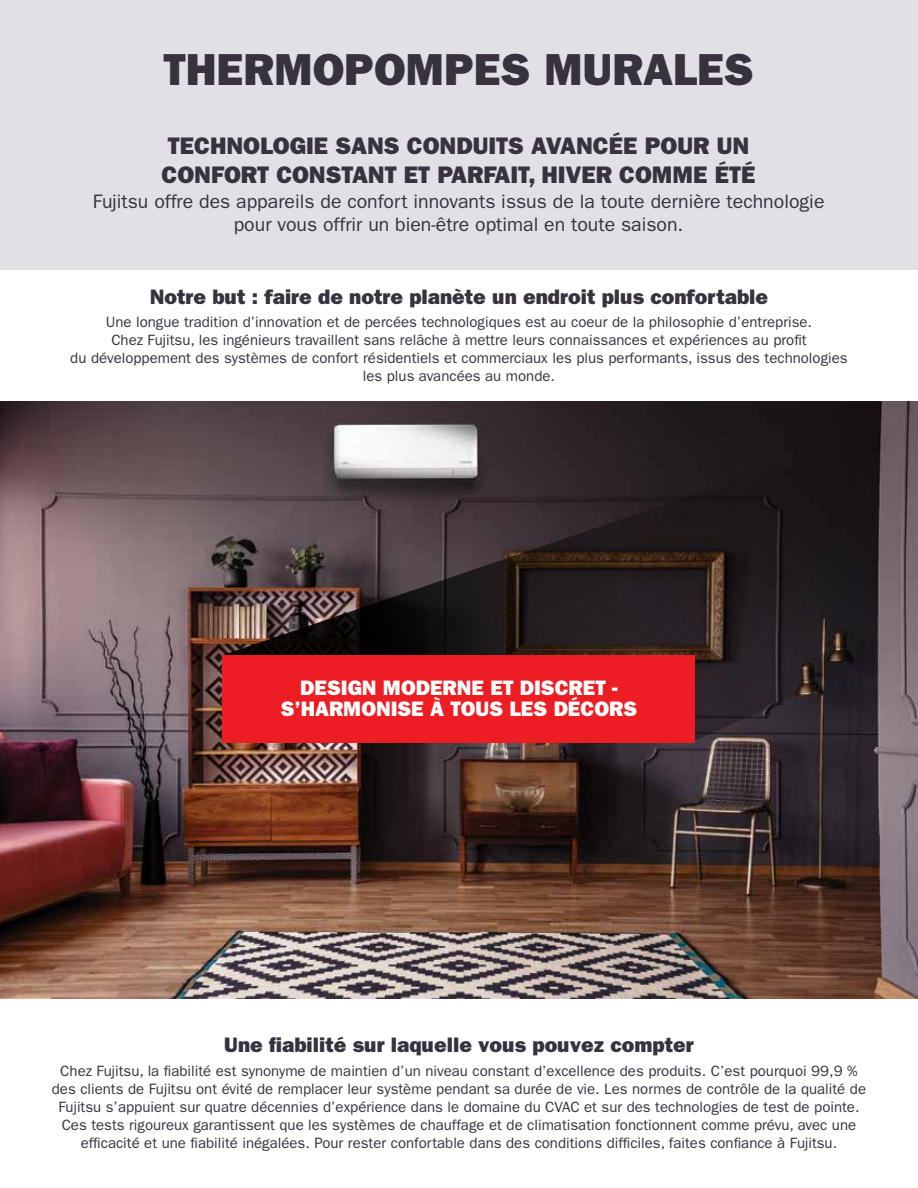
<style>
.page{position:relative;width:918px;height:1188px;background:#fff}
.page>*{position:absolute;margin:0;border:0;box-sizing:border-box;transform-origin:0 0}
.t1{font:45px "ITC Franklin Gothic Std Hvy";color:#38313e}
.t2{font:24px/28.8px "ITC Franklin Gothic Std Hvy";color:#38313e}
.t3{font:21px "ITC Franklin Gothic Std Hvy";color:#38313e}
.t4{font:21px/21px "ITC Franklin Gothic Std Hvy";color:#fff;text-align:center}
.t5{font:19.5px/22.5px "ITC Franklin Gothic Std";color:#38313e;text-align:center}
.t6{font:15px/18px "ITC Franklin Gothic Std";color:#38313e;text-align:center}
</style>
<div class="page">
<img style="left:0;top:401px;width:918px;height:597px">
<div style="left:0;top:0;width:918px;height:270px;background:#e1e0e5"></div>
<svg style="left:223px;top:418px;width:695px;height:324px;background:#3d3335"></svg>
<div style="left:223px;top:655px;width:472px;height:87px;background:#ed1d24"></div>
<hr style="left:917px;top:660px;width:1px;height:169px;background:#e1e0e5">
<h1 class="t1" style="left:163px;top:43px;width:592px">THERMOPOMPES MURALES</h1>
<h2 class="t2" style="left:162px;top:131px;width:595px">TECHNOLOGIE SANS CONDUITS AVANCÉE POUR UN<br>CONFORT CONSTANT ET PARFAIT, HIVER COMME ÉTÉ</h2>
<h3 class="t5" style="left:93px;top:191px;width:733px">Fujitsu offre des appareils de confort innovants issus de la toute dernière technologie pour vous offrir un bien-être optimal en toute saison.</h3>
<h3 class="t3" style="left:150px;top:284px;width:620px">Notre but : faire de notre planète un endroit plus confortable</h3>
<p class="t6" style="left:70px;top:313px;width:779px">Une longue tradition d’innovation et de percées technologiques est au coeur de la philosophie d’entreprise.<br>Chez Fujitsu, les ingénieurs travaillent sans relâche à mettre leurs connaissances et expériences au profit<br>du développement des systèmes de confort résidentiels et commerciaux les plus performants, issus des technologies les plus avancées au monde.</p>
<h3 class="t4" style="left:281px;top:678px;width:358px">DESIGN MODERNE ET DISCRET -<br>S’HARMONISE À TOUS LES DÉCORS</h3>
<h3 class="t3" style="left:224px;top:1033px;width:471px">Une fiabilité sur laquelle vous pouvez compter</h3>
<p class="t6" style="left:52px;top:1062px;width:816px">Chez Fujitsu, la fiabilité est synonyme de maintien d’un niveau constant d’excellence des produits. C’est pourquoi 99,9 % des clients de Fujitsu ont évité de remplacer leur système pendant sa durée de vie. Les normes de contrôle de la qualité de Fujitsu s’appuient sur quatre décennies d’expérience dans le domaine du CVAC et sur des technologies de test de pointe.<br>Ces tests rigoureux garantissent que les systèmes de chauffage et de climatisation fonctionnent comme prévu, avec une efficacité et une fiabilité inégalées. Pour rester confortable dans des conditions difficiles, faites confiance à Fujitsu.</p>
</div>
